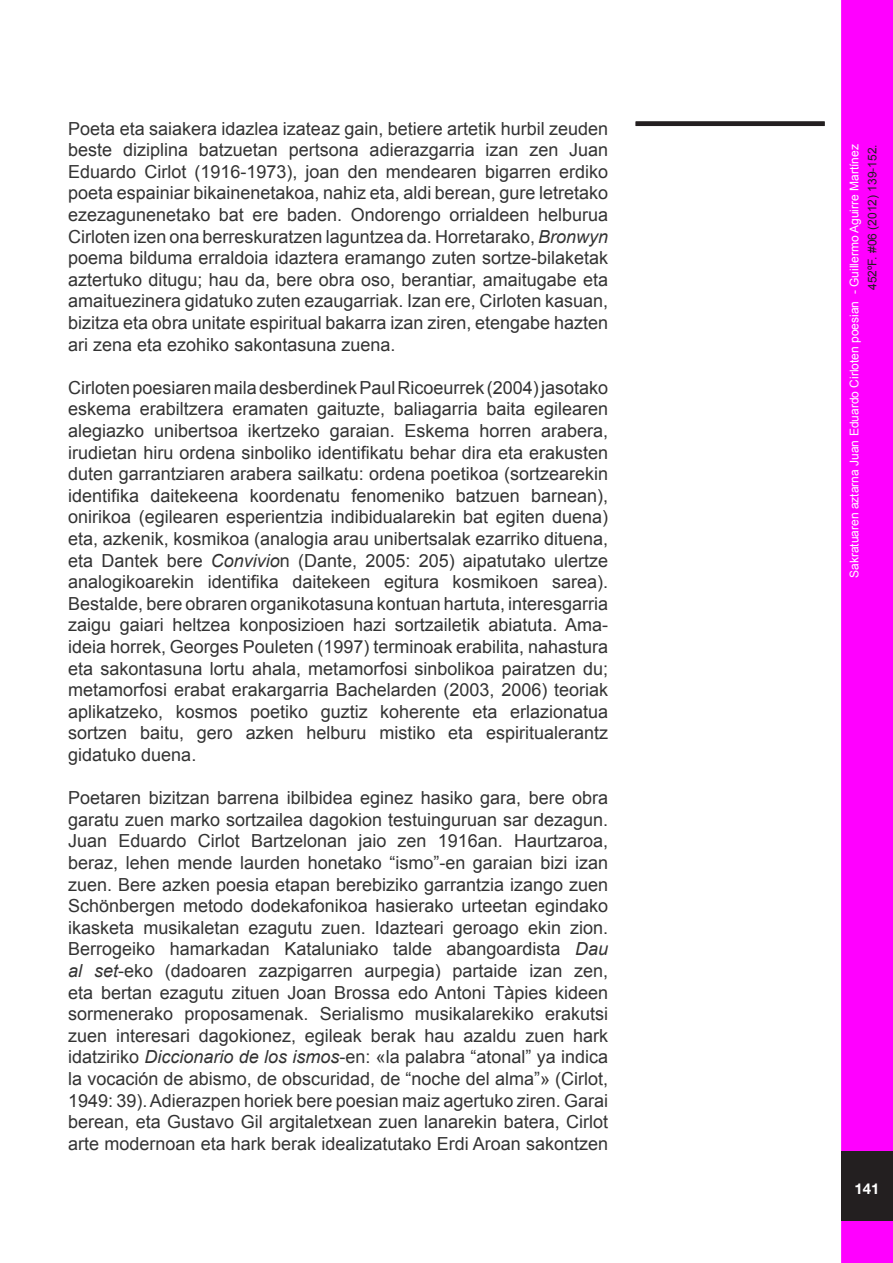
<style>
.page{position:relative;width:893px;height:1263px;background:#fff}
.page>*{position:absolute;margin:0;border:0;box-sizing:border-box;transform-origin:0 0}
.t1{font:18px/21.6px "Arial";color:#333;text-align:justify}
.t2{font:700 15px "Helvetica Neue";color:#fff}
.t3{font:12px "Arial";color:#fff}
.t4{font:12px "Arial";color:#231f20}
.s1{font-style:italic}
</style>
<div class="page">
<div style="left:843px;top:2px;width:48px;height:1259px;background:#f0f"></div>
<div style="left:841px;top:0;width:52px;height:1263px;border:3px solid #f0f"></div>
<div style="left:841px;top:1151px;width:52px;height:70px;background:#231f20"></div>
<div style="left:636px;top:121px;width:189px;height:5px;background:#231f20"></div>
<p class="t1" style="left:68px;top:118px;width:541px">Poeta eta saiakera idazlea izateaz gain, betiere artetik hurbil zeuden beste diziplina batzuetan pertsona adierazgarria izan zen Juan Eduardo Cirlot (1916-1973), joan den mendearen bigarren erdiko poeta espainiar bikainenetakoa, nahiz eta, aldi berean, gure letretako ezezagunenetako bat ere baden. Ondorengo orrialdeen helburua Cirloten izen ona berreskuratzen laguntzea da. Horretarako, <span class="s1">Bronwyn </span>poema bilduma erraldoia idaztera eramango zuten sortze-bilaketak aztertuko ditugu; hau da, bere obra oso, berantiar, amaitugabe eta amaituezinera gidatuko zuten ezaugarriak. Izan ere, Cirloten kasuan, bizitza eta obra unitate espiritual bakarra izan ziren, etengabe hazten ari zena eta ezohiko sakontasuna zuena.</p>
<p class="t1" style="left:68px;top:377px;width:541px">Cirloten poesiaren maila desberdinek Paul Ricoeurrek (2004) jasotako eskema erabiltzera eramaten gaituzte, baliagarria baita egilearen alegiazko unibertsoa ikertzeko garaian. Eskema horren arabera, irudietan hiru ordena sinboliko identifikatu behar dira eta erakusten duten garrantziaren arabera sailkatu: ordena poetikoa (sortzearekin identifika daitekeena koordenatu fenomeniko batzuen barnean), onirikoa (egilearen esperientzia indibidualarekin bat egiten duena) eta, azkenik, kosmikoa (analogia arau unibertsalak ezarriko dituena, eta Dantek bere <span class="s1">Convivio</span>n (Dante, 2005: 205) aipatutako ulertze analogikoarekin identifika daitekeen egitura kosmikoen sarea).<br>Bestalde, bere obraren organikotasuna kontuan hartuta, interesgarria zaigu gaiari heltzea konposizioen hazi sortzailetik abiatuta. Ama&shy;ideia horrek, Georges Pouleten (1997) terminoak erabilita, nahastura eta sakontasuna lortu ahala, metamorfosi sinbolikoa pairatzen du; metamorfosi erabat erakargarria Bachelarden (2003, 2006) teoriak aplikatzeko, kosmos poetiko guztiz koherente eta erlazionatua sortzen baitu, gero azken helburu mistiko eta espiritualerantz gidatuko duena.</p>
<p class="t1" style="left:68px;top:787px;width:541px">Poetaren bizitzan barrena ibilbidea eginez hasiko gara, bere obra garatu zuen marko sortzailea dagokion testuinguruan sar dezagun.<br>Juan Eduardo Cirlot Bartzelonan jaio zen 1916an. Haurtzaroa, beraz, lehen mende laurden honetako “ismo”-en garaian bizi izan zuen. Bere azken poesia etapan berebiziko garrantzia izango zuen Schönbergen metodo dodekafonikoa hasierako urteetan egindako ikasketa musikaletan ezagutu zuen. Idazteari geroago ekin zion.<br>Berrogeiko hamarkadan Kataluniako talde abangoardista <span class="s1">Dau al set</span>-eko (dadoaren zazpigarren aurpegia) partaide izan zen, eta bertan ezagutu zituen Joan Brossa edo Antoni Tàpies kideen sormenerako proposamenak. Serialismo musikalarekiko erakutsi zuen interesari dagokionez, egileak berak hau azaldu zuen hark idatziriko <span class="s1">Diccionario de los ismos</span>-en: «la palabra “atonal” ya indica la vocación de abismo, de obscuridad, de “noche del alma”» (Cirlot, 1949: 39). Adierazpen horiek bere poesian maiz agertuko ziren. Garai berean, eta Gustavo Gil argitaletxean zuen lanarekin batera, Cirlot arte modernoan eta hark berak idealizatutako Erdi Aroan sakontzen</p>
<p class="t3" style="left:846px;top:578px;width:435px;rotate:-90deg">Sakratuaren aztarna Juan Eduardo Cirloten poesian - Guillermo Aguirre Martínez</p>
<p class="t4" style="left:864px;top:290px;width:147px;rotate:-90deg">452ºF. #06 (2012) 139-152.</p>
<p class="t2" style="left:854px;top:1179px;width:27px">141</p>
</div>
